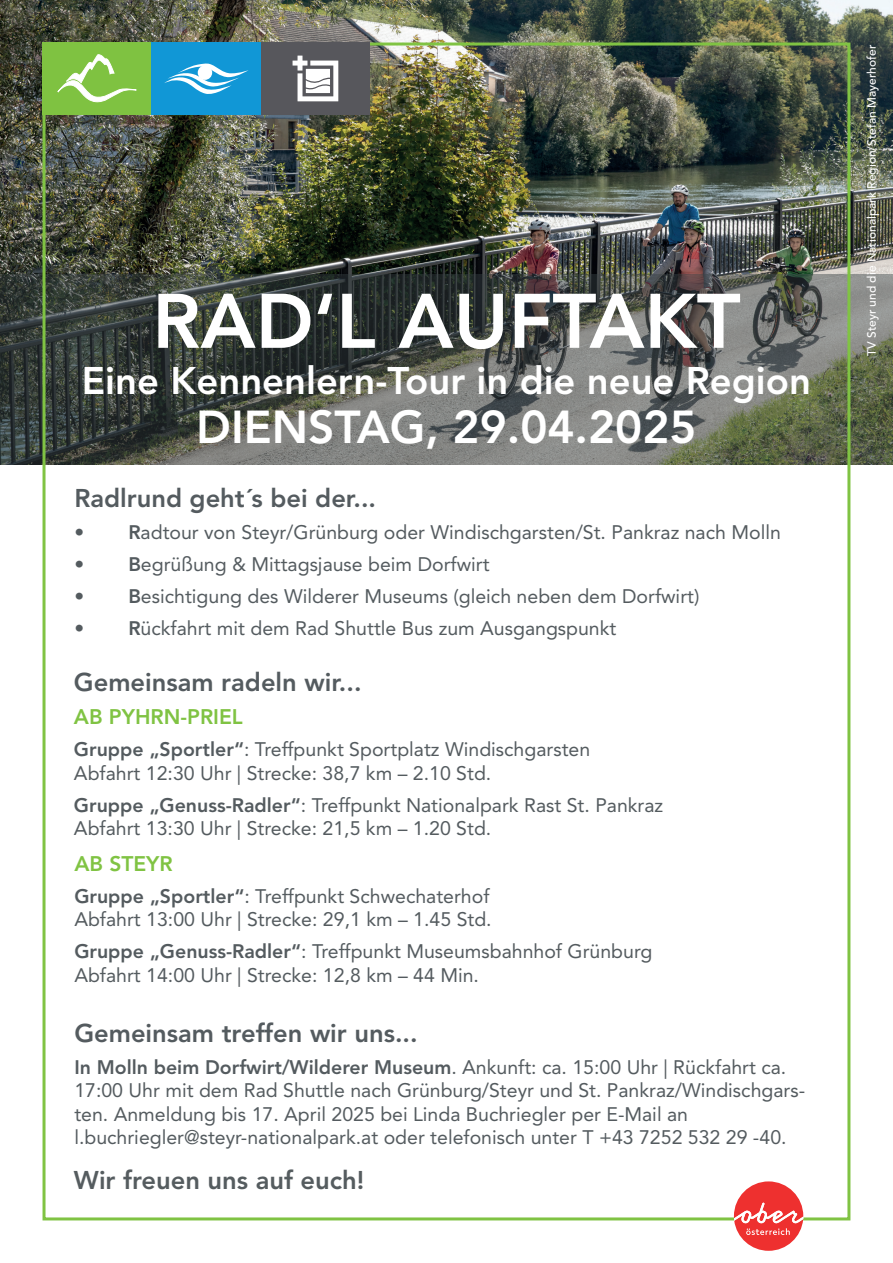
<style>
.page{position:relative;width:893px;height:1263px;background:#fff}
.page>*{position:absolute;margin:0;border:0;box-sizing:border-box;transform-origin:0 0}
.t1{font:800 76.35px "Avenir LT Std";color:#fff}
.t2{font:800 45.75px "Avenir LT Std";color:#fff}
.t3{font:800 38.25px "Avenir LT Std";color:#fff}
.t4{font:800 25.5px "Avenir LT Std";color:#545b5f}
.t5{font:800 25.5px "Avenir LT Std";color:#555c5f}
.t6{font:800 21px "Avenir LT Std";color:#80c343}
.t7{font:19.5px/23.4px "Avenir LT Std";color:#545b5f}
.t8{font:500 12px "Avenir LT Std";color:#fff}
.s1{font-weight:800}
</style>
<div class="page">
<img style="left:0;top:0;width:893px;height:274px">
<svg style="left:0;top:274px;width:893px;height:191px;background:#555a54"></svg>
<div style="left:261px;top:43px;width:109px;height:72px;background:#57575c"></div>
<svg style="left:293px;top:56px;width:45px;height:45px"></svg>
<div style="left:43px;top:43px;width:109px;height:72px;background:#7fc241"></div>
<div style="left:152px;top:43px;width:109px;height:72px;background:#1197d6"></div>
<svg style="left:57px;top:55px;width:79px;height:48px"></svg>
<svg style="left:164px;top:63px;width:85px;height:31px"></svg>
<svg style="left:734px;top:1181px;width:69px;height:70px"></svg>
<h1 class="t1" style="left:152px;top:276px;width:590px">RAD‘L AUFTAKT</h1>
<h3 class="t3" style="left:82px;top:358px;width:730px">Eine Kennenlern-Tour in die neue Region</h3>
<h2 class="t2" style="left:196px;top:400px;width:502px">DIENSTAG, 29.04.2025</h2>
<h3 class="t4" style="left:74px;top:483px;width:303px">Radlrund geht´s bei der...</h3>
<p class="t7" style="left:74px;top:521px;width:708px">• <span class="s1">R</span>adtour von Steyr/Grünburg oder Windischgarsten/St. Pankraz nach Molln</p>
<p class="t7" style="left:74px;top:552px;width:417px">• <span class="s1">B</span>egrüßung &amp; Mittagsjause beim Dorfwirt</p>
<p class="t7" style="left:74px;top:584px;width:627px">• <span class="s1">B</span>esichtigung des Wilderer Museums (gleich neben dem Dorfwirt)</p>
<p class="t7" style="left:74px;top:616px;width:544px">• <span class="s1">R</span>ückfahrt mit dem Rad Shuttle Bus zum Ausgangspunkt</p>
<h3 class="t4" style="left:74px;top:667px;width:289px">Gemeinsam radeln wir...</h3>
<p class="t6" style="left:74px;top:705px;width:170px">AB PYHRN-PRIEL</p>
<p class="t7" style="left:74px;top:738px;width:518px"><span class="s1">Gruppe „Sportler“</span>: Treffpunkt Sportplatz Windischgarsten<br>Abfahrt 12:30 Uhr | Strecke: 38,7 km – 2.10 Std.</p>
<p class="t7" style="left:74px;top:793px;width:591px"><span class="s1">Gruppe „Genuss-Radler“</span>: Treffpunkt Nationalpark Rast St. Pankraz<br>Abfahrt 13:30 Uhr | Strecke: 21,5 km – 1.20 Std.</p>
<p class="t6" style="left:74px;top:851px;width:100px">AB STEYR</p>
<p class="t7" style="left:74px;top:885px;width:419px"><span class="s1">Gruppe „Sportler“</span>: Treffpunkt Schwechaterhof<br>Abfahrt 13:00 Uhr | Strecke: 29,1 km – 1.45 Std.</p>
<p class="t7" style="left:74px;top:940px;width:580px"><span class="s1">Gruppe „Genuss-Radler“</span>: Treffpunkt Museumsbahnhof Grünburg<br>Abfahrt 14:00 Uhr | Strecke: 12,8 km – 44 Min.</p>
<h3 class="t4" style="left:74px;top:1018px;width:345px">Gemeinsam treffen wir uns...</h3>
<p class="t7" style="left:74px;top:1055px;width:732px"><span class="s1">In Molln beim Dorfwirt/Wilderer Museum</span>. Ankunft: ca. 15:00 Uhr | Rückfahrt ca.<br>17:00 Uhr mit dem Rad Shuttle nach Grünburg/Steyr und St. Pankraz/Windischgars&shy;ten. Anmeldung bis 17. April 2025 bei Linda Buchriegler per E-Mail an l.buchriegler@steyr-nationalpark.at oder telefonisch unter T +43 7252 532 29 -40.</p>
<h3 class="t5" style="left:74px;top:1165px;width:292px">Wir freuen uns auf euch!</h3>
<p class="t8" style="left:865px;top:356px;width:312px;rotate:-90deg">TV Steyr und die Nationalpark Region/Stefan Mayerhofer</p>
</div>
